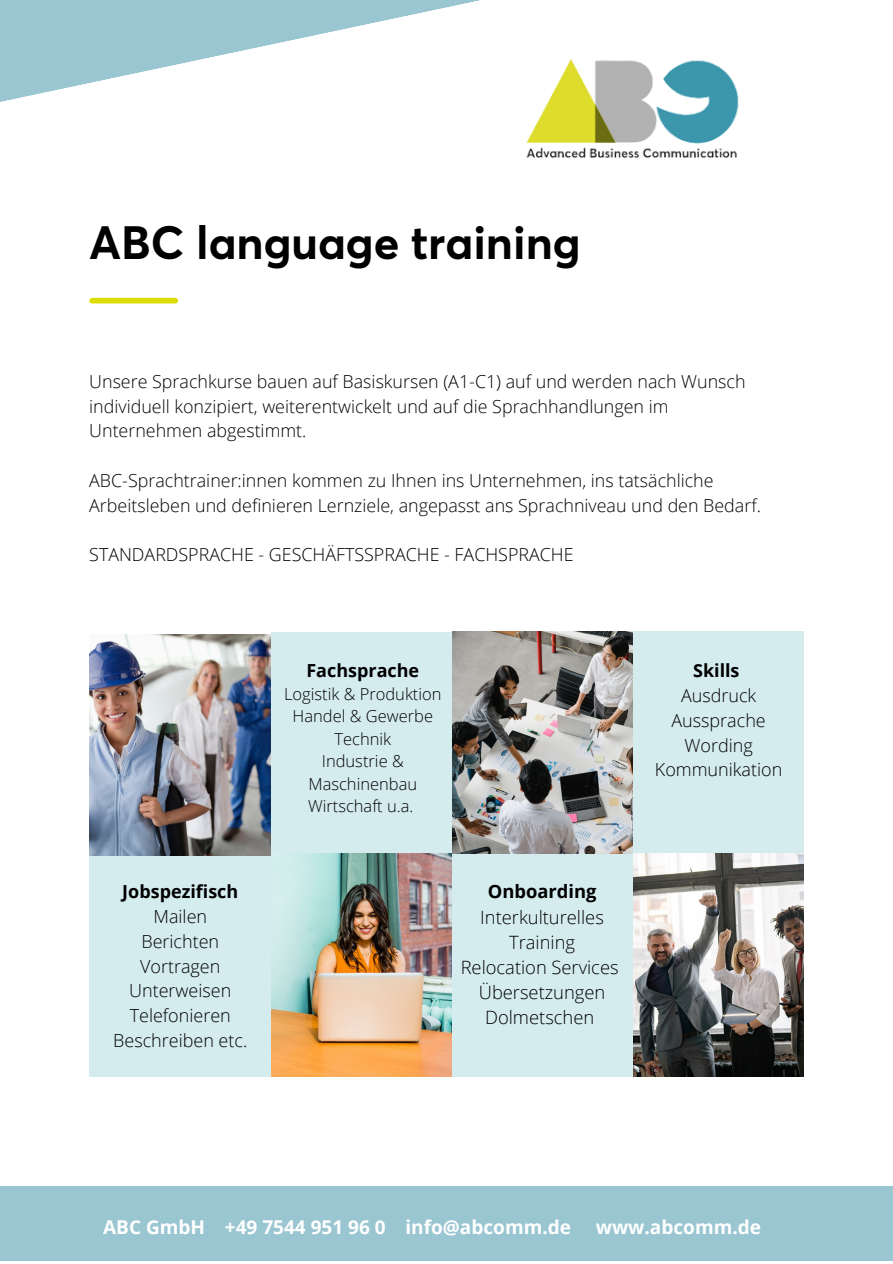
<style>
.page{position:relative;width:893px;height:1264px;background:#fff}
.page>*{position:absolute;margin:0;border:0;box-sizing:border-box;transform-origin:0 0}
.t1{font:700 46.2px "Averta";color:#000}
.t2{font:700 19.05px "Open Sans";color:#fff}
.t3{font:300 18.3px/25.2px "Open Sans";color:#000;text-align:center}
.t4{font:700 18.3px "Open Sans";color:#000}
.t5{font:300 18px/24.8px "Open Sans";color:#000;text-align:center}
.t6{font:700 18px "Open Sans";color:#000}
.t7{font:300 17.85px/24.8px "Open Sans";color:#000}
.t8{font:300 16.5px/22.5px "Open Sans";color:#000;text-align:center}
</style>
<div class="page">
<div style="left:271px;top:632px;width:181px;height:222px;background:#d5ecef"></div>
<div style="left:451px;top:853px;width:188px;height:223px;background:#d5ecef"></div>
<div style="left:89px;top:853px;width:182px;height:224px;background:#d5ecef"></div>
<div style="left:632px;top:631px;width:171px;height:222px;background:#d5ecef"></div>
<img style="left:271px;top:853px;width:180px;height:223px">
<img style="left:634px;top:853px;width:169px;height:223px">
<div style="left:0;top:1186px;width:892px;height:75px;background:#9ac6d1"></div>
<img style="left:89px;top:634px;width:181px;height:221px">
<img style="left:452px;top:631px;width:180px;height:222px">
<svg style="left:0;top:0;width:480px;height:102px;fill:#9ac6d1"></svg>
<img style="left:526px;top:58px;width:213px;height:100px">
<div style="left:92px;top:298px;width:83px;height:5px;background:#dcdc00"></div>
<h1 class="t1" style="left:89px;top:213px;width:493px">ABC language training</h1>
<p class="t7" style="left:89px;top:368px;width:657px">Unsere Sprachkurse bauen auf Basiskursen (A1-C1) auf und werden nach Wunsch individuell konzipiert, weiterentwickelt und auf die Sprachhandlungen im<br>Unternehmen abgestimmt.</p>
<p class="t7" style="left:89px;top:467px;width:673px">ABC-Sprachtrainer:innen kommen zu Ihnen ins Unternehmen, ins tatsächliche<br>Arbeitsleben und definieren Lernziele, angepasst ans Sprachniveau und den Bedarf.</p>
<p class="t7" style="left:89px;top:541px;width:486px">STANDARDSPRACHE - GESCHÄFTSSPRACHE - FACHSPRACHE</p>
<p class="t6" style="left:122px;top:879px;width:118px">Jobspezifisch</p>
<p class="t5" style="left:113px;top:903px;width:136px">Mailen<br>Berichten<br>Vortragen<br>Unterweisen<br>Telefonieren<br>Beschreiben etc.</p>
<p class="t6" style="left:306px;top:658px;width:114px">Fachsprache</p>
<p class="t8" style="left:284px;top:682px;width:159px">Logistik &amp; Produktion<br>Handel &amp; Gewerbe<br>Technik<br>Industrie &amp;<br>Maschinenbau<br>Wirtschaft u.a.</p>
<p class="t4" style="left:488px;top:878px;width:110px">Onboarding</p>
<p class="t3" style="left:460px;top:903px;width:159px">Interkulturelles<br>Training<br>Relocation Services<br>Übersetzungen<br>Dolmetschen</p>
<p class="t6" style="left:693px;top:658px;width:48px">Skills</p>
<p class="t5" style="left:655px;top:682px;width:129px">Ausdruck<br>Aussprache<br>Wording<br>Kommunikation</p>
<p class="t2" style="left:103px;top:1213px;width:469px">ABC GmbH +49 7544 951 96 0 info@abcomm.de</p>
<p class="t2" style="left:595px;top:1213px;width:167px">www.abcomm.de</p>
</div>
